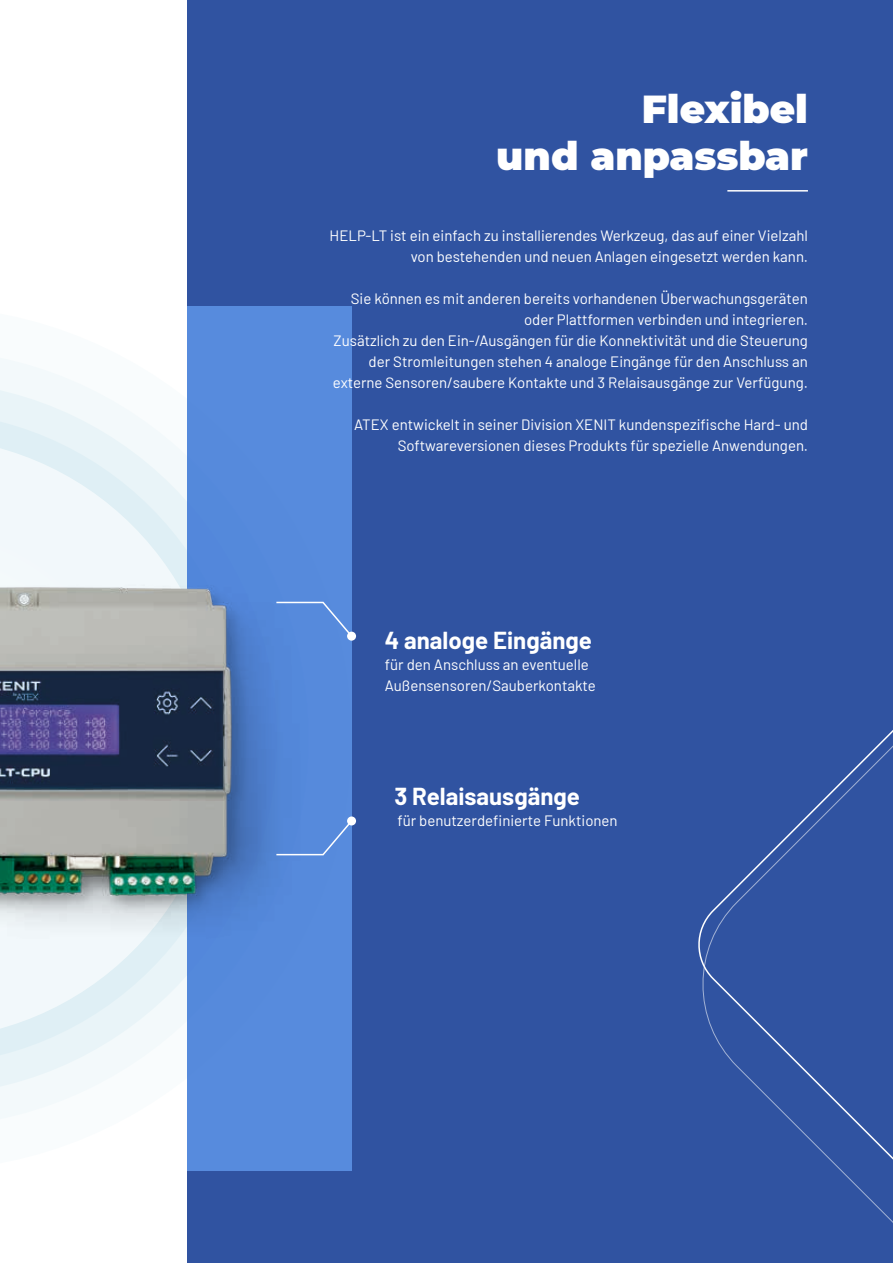
<style>
.page{position:relative;width:893px;height:1263px;background:#fff}
.page>*{position:absolute;margin:0;border:0;box-sizing:border-box;transform-origin:0 0}
.t1{font:900 39px/46.8px "Montserrat";color:#fff;text-align:right}
.t2{font:700 24px "Barlow";color:#fff}
.t3{font:15px/21px "Barlow";color:#fff;text-align:right}
</style>
<div class="page">
<div style="left:187px;top:0;width:706px;height:1263px;background:#3053a1"></div>
<div style="left:187px;top:306px;width:165px;height:865px;background:#578bdd"></div>
<svg style="left:0;top:349px;width:309px;height:778px"></svg>
<svg style="left:0;top:1081px;width:277px;height:15px"></svg>
<img style="left:0;top:351px;width:357px;height:730px">
<svg style="left:275px;top:601px;width:79px;height:37px;background:#5c8edc"></svg>
<div style="left:347px;top:632px;width:9px;height:9px;background:#fff;border-radius:50%"></div>
<svg style="left:275px;top:819px;width:79px;height:37px;background:#5b8ddb"></svg>
<div style="left:347px;top:816px;width:9px;height:9px;background:#fff;border-radius:50%"></div>
<hr style="left:727px;top:190px;width:81px;height:2px;background:#fff">
<svg style="left:698px;top:730px;width:195px;height:493px"></svg>
<h1 class="t1" style="left:496px;top:83px;width:313px">Flexibel<br>und anpassbar</h1>
<p class="t3" style="left:330px;top:224px;width:480px">HELP-LT ist ein einfach zu installierendes Werkzeug, das auf einer Vielzahl von bestehenden und neuen Anlagen eingesetzt werden kann.</p>
<p class="t3" style="left:333px;top:287px;width:477px">Sie können es mit anderen bereits vorhandenen Überwachungsgeräten oder Plattformen verbinden und integrieren.<br>Zusätzlich zu den Ein-/Ausgängen für die Konnektivität und die Steuerung der Stromleitungen stehen 4 analoge Eingänge für den Anschluss an externe Sensoren/saubere Kontakte und 3 Relaisausgänge zur Verfügung.</p>
<p class="t3" style="left:354px;top:413px;width:455px">ATEX entwickelt in seiner Division XENIT kundenspezifische Hard- und<br>Softwareversionen dieses Produkts für spezielle Anwendungen.</p>
<h2 class="t2" style="left:385px;top:622px;width:209px">4 analoge Eingänge</h2>
<p class="t3" style="left:385px;top:653px;width:213px;text-align:left">für den Anschluss an eventuelle<br>Außensensoren/Sauberkontakte</p>
<h2 class="t2" style="left:394px;top:779px;width:187px">3 Relaisausgänge</h2>
<p class="t3" style="left:397px;top:809px;width:222px">für benutzerdefinierte Funktionen</p>
</div>
